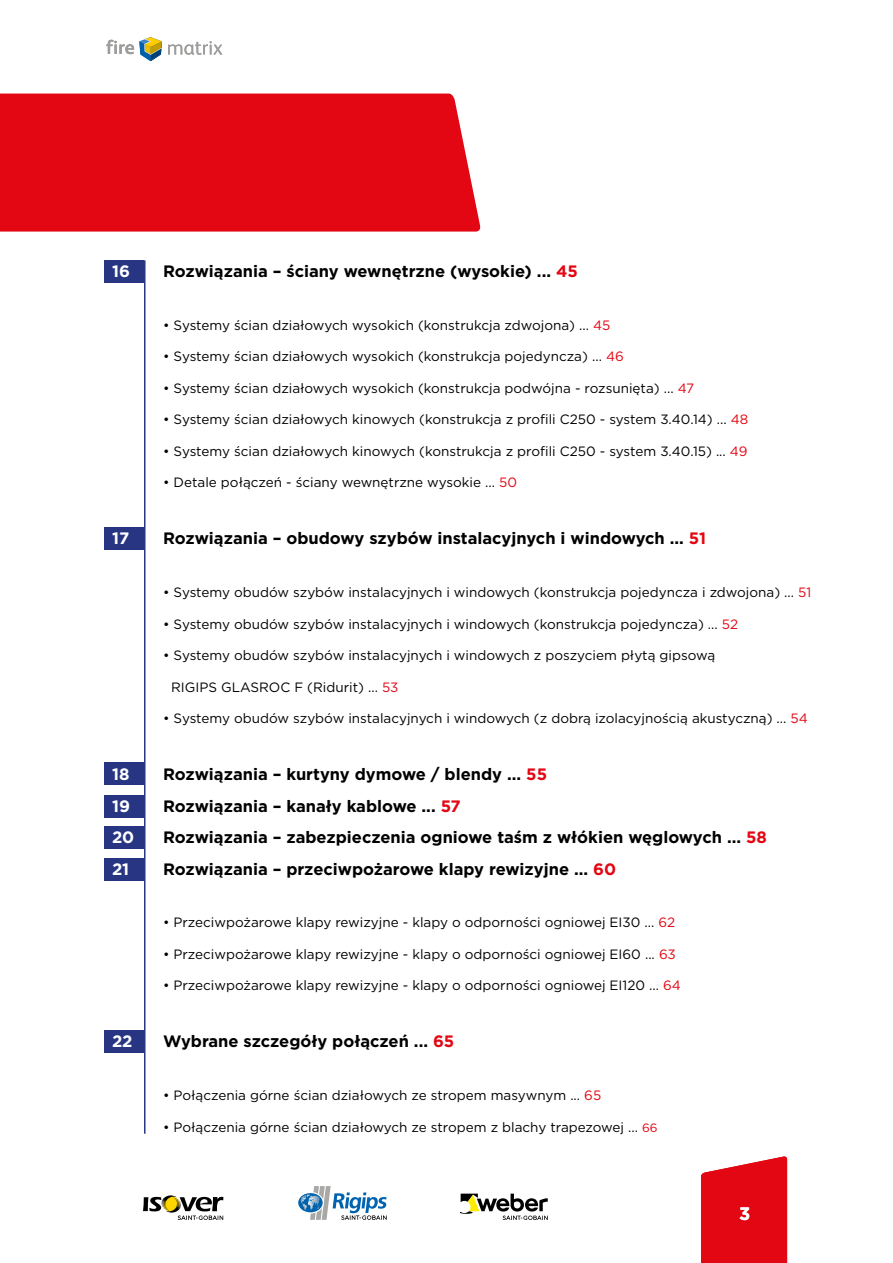
<style>
.page{position:relative;width:893px;height:1263px;background:#fff}
.page>*{position:absolute;margin:0;border:0;box-sizing:border-box;transform-origin:0 0}
.t1{font:700 18px "Gotham";color:#fff}
.t2{font:700 16.5px "Gotham";color:#000}
.t3{font:700 16.5px "Gotham";color:#fff}
.t4{font:13.5px "Gotham";color:#000}
.s1{color:#e30613}
.s2{font-size:12px;color:#e30613}
</style>
<div class="page">
<svg style="left:701px;top:1156px;width:86px;height:107px;background:#e51925"></svg>
<div style="left:0;top:94px;width:481px;height:138px;background:#e30613"></div>
<hr style="left:144px;top:260px;width:2px;height:874px;background:#283583">
<div style="left:104px;top:527px;width:40px;height:23px;background:#283583"></div>
<div style="left:104px;top:762px;width:40px;height:23px;background:#283583"></div>
<div style="left:104px;top:795px;width:40px;height:22px;background:#283583"></div>
<div style="left:104px;top:826px;width:40px;height:22px;background:#283583"></div>
<div style="left:104px;top:1030px;width:40px;height:23px;background:#283583"></div>
<div style="left:104px;top:260px;width:40px;height:23px;background:#283583"></div>
<div style="left:104px;top:858px;width:40px;height:22px;background:#283583"></div>
<svg style="left:143px;top:1195px;width:80px;height:25px"></svg>
<svg style="left:298px;top:1186px;width:89px;height:34px"></svg>
<svg style="left:460px;top:1193px;width:88px;height:27px"></svg>
<svg style="left:168px;top:41px;width:54px;height:14px"></svg>
<svg style="left:106px;top:37px;width:56px;height:24px"></svg>
<p class="t3" style="left:112px;top:260px;width:19px">16</p>
<p class="t2" style="left:163px;top:260px;width:416px">Rozwiązania – ściany wewnętrzne (wysokie) ... <span class="s1">45</span></p>
<p class="t4" style="left:163px;top:316px;width:449px">• Systemy ścian działowych wysokich (konstrukcja zdwojona) ... <span class="s1">45</span></p>
<p class="t4" style="left:163px;top:348px;width:462px">• Systemy ścian działowych wysokich (konstrukcja pojedyncza) ... <span class="s1">46</span></p>
<p class="t4" style="left:163px;top:379px;width:533px">• Systemy ścian działowych wysokich (konstrukcja podwójna - rozsunięta) ... <span class="s1">47</span></p>
<p class="t4" style="left:163px;top:411px;width:587px">• Systemy ścian działowych kinowych (konstrukcja z profili C250 - system 3.40.14) ... <span class="s1">48</span></p>
<p class="t4" style="left:163px;top:442px;width:586px">• Systemy ścian działowych kinowych (konstrukcja z profili C250 - system 3.40.15) ... <span class="s1">49</span></p>
<p class="t4" style="left:163px;top:474px;width:355px">• Detale połączeń - ściany wewnętrzne wysokie ... <span class="s1">50</span></p>
<p class="t3" style="left:112px;top:527px;width:19px">17</p>
<p class="t2" style="left:163px;top:527px;width:545px">Rozwiązania – obudowy szybów instalacyjnych i windowych ... <span class="s1">51</span></p>
<p class="t4" style="left:163px;top:584px;width:650px">• Systemy obudów szybów instalacyjnych i windowych (konstrukcja pojedyncza i zdwojona) ... <span class="s1">51</span></p>
<p class="t4" style="left:163px;top:615px;width:576px">• Systemy obudów szybów instalacyjnych i windowych (konstrukcja pojedyncza) ... <span class="s1">52</span></p>
<p class="t4" style="left:163px;top:647px;width:554px">• Systemy obudów szybów instalacyjnych i windowych z poszyciem płytą gipsową</p>
<p class="t4" style="left:171px;top:678px;width:229px">RIGIPS GLASROC F (Ridurit) ... <span class="s1">53</span></p>
<p class="t4" style="left:163px;top:710px;width:646px">• Systemy obudów szybów instalacyjnych i windowych (z dobrą izolacyjnością akustyczną) ... <span class="s1">54</span></p>
<p class="t3" style="left:112px;top:763px;width:19px">18</p>
<p class="t2" style="left:163px;top:763px;width:385px">Rozwiązania – kurtyny dymowe / blendy ... <span class="s1">55</span></p>
<p class="t3" style="left:112px;top:795px;width:19px">19</p>
<p class="t2" style="left:163px;top:795px;width:299px">Rozwiązania – kanały kablowe ... <span class="s1">57</span></p>
<p class="t3" style="left:112px;top:826px;width:24px">20</p>
<p class="t2" style="left:163px;top:826px;width:605px">Rozwiązania – zabezpieczenia ogniowe taśm z włókien węglowych ... <span class="s1">58</span></p>
<p class="t3" style="left:112px;top:858px;width:19px">21</p>
<p class="t2" style="left:163px;top:858px;width:455px">Rozwiązania – przeciwpożarowe klapy rewizyjne ... <span class="s1">60</span></p>
<p class="t4" style="left:163px;top:914px;width:514px">• Przeciwpożarowe klapy rewizyjne - klapy o odporności ogniowej EI30 ... <span class="s1">62</span></p>
<p class="t4" style="left:163px;top:945px;width:514px">• Przeciwpożarowe klapy rewizyjne - klapy o odporności ogniowej EI60 ... <span class="s1">63</span></p>
<p class="t4" style="left:163px;top:977px;width:519px">• Przeciwpożarowe klapy rewizyjne - klapy o odporności ogniowej EI120 ... <span class="s1">64</span></p>
<p class="t3" style="left:112px;top:1030px;width:22px">22</p>
<p class="t2" style="left:163px;top:1030px;width:293px">Wybrane szczegóły połączeń ... <span class="s1">65</span></p>
<p class="t4" style="left:163px;top:1087px;width:440px">• Połączenia górne ścian działowych ze stropem masywnym ... <span class="s1">65</span></p>
<p class="t4" style="left:163px;top:1118px;width:496px">• Połączenia górne ścian działowych ze stropem z blachy trapezowej ... <span class="s2">66</span></p>
<h1 class="t1" style="left:739px;top:1202px;width:13px">3</h1>
</div>
